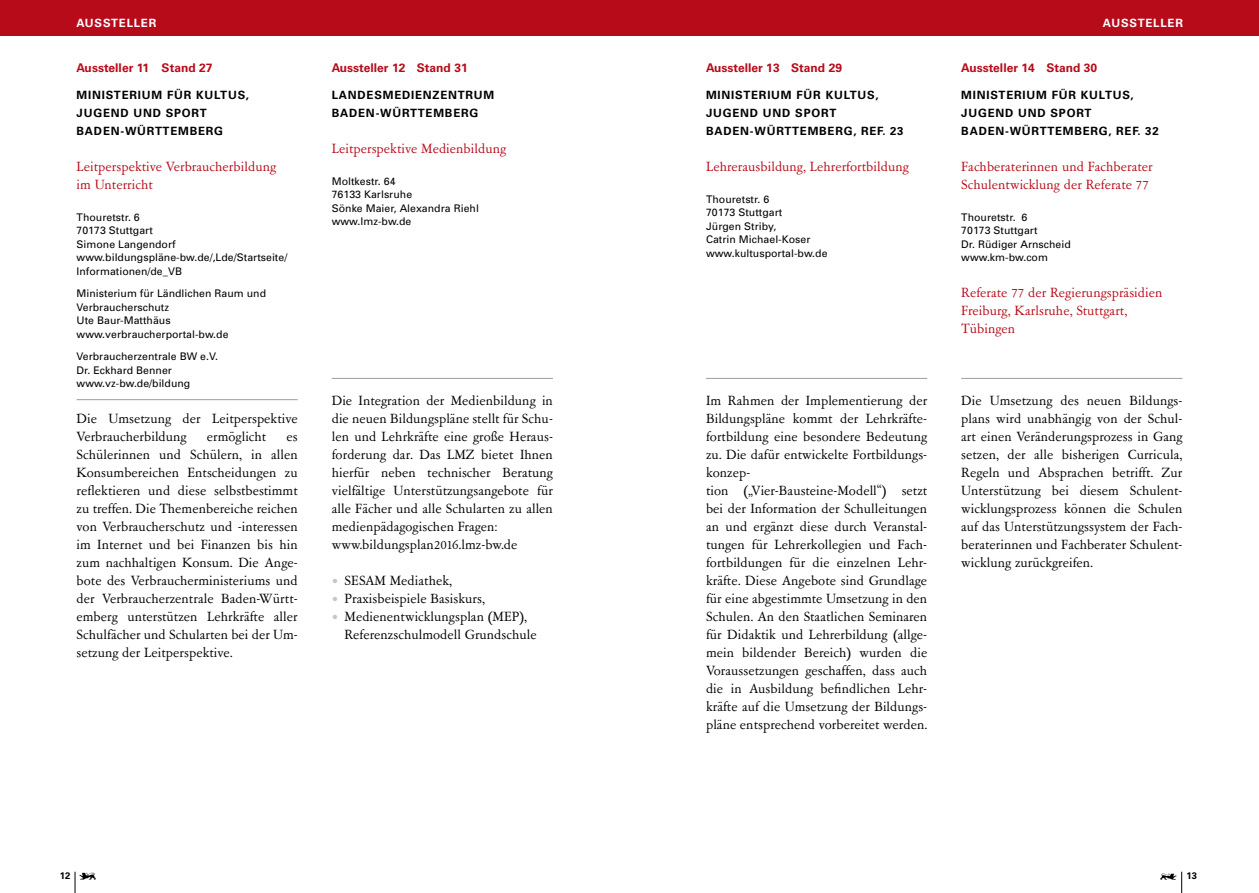
<style>
.page{position:relative;width:1259px;height:893px;background:#fff}
.page>*{position:absolute;margin:0;border:0;box-sizing:border-box;transform-origin:0 0}
.t1{font:15px/18px "Garamont Amst SB";letter-spacing:.005em;color:#000}
.t2{font:15px/18px "Garamont Amst SB";letter-spacing:.005em;color:#b70b1a}
.t3{font:700 12px "Univers";letter-spacing:.005em;color:#b70b1a}
.t4{font:700 11.4px/18px "Univers";letter-spacing:.07em;color:#000}
.t5{font:700 11.4px "Univers";letter-spacing:.07em;color:#fff}
.t6{font:10.5px/13.5px "Univers";letter-spacing:.005em;color:#000}
.t7{font:700 9.45px "Univers";color:#000}
.s1{color:#c5c6c6}
</style>
<div class="page">
<svg style="left:75px;top:872px;width:1px;height:21px"></svg>
<svg style="left:1181px;top:872px;width:1px;height:21px"></svg>
<img style="left:80px;top:873px;width:16px;height:7px">
<img style="left:1160px;top:873px;width:16px;height:7px">
<div style="left:0;top:0;width:642px;height:35px;background:#b70b1a"></div>
<div style="left:617px;top:0;width:642px;height:35px;background:#b70b1a"></div>
<hr style="left:77px;top:399px;width:221px;height:1px;background:#9c9d9d">
<hr style="left:706px;top:378px;width:221px;height:1px;background:#9c9d9d">
<hr style="left:332px;top:378px;width:221px;height:1px;background:#9c9d9d">
<hr style="left:961px;top:378px;width:221px;height:1px;background:#9c9d9d">
<p class="t5" style="left:76px;top:16px;width:81px">AUSSTELLER</p>
<p class="t5" style="left:1103px;top:16px;width:81px">AUSSTELLER</p>
<p class="t3" style="left:77px;top:61px;width:137px">Aussteller 11 Stand 27</p>
<p class="t4" style="left:77px;top:86px;width:174px">MINISTERIUM FÜR KULTUS,<br>JUGEND UND SPORT<br>BADEN-WÜRTTEMBERG</p>
<p class="t2" style="left:77px;top:158px;width:201px">Leitperspektive Verbraucherbildung im Unterricht</p>
<p class="t6" style="left:77px;top:210px;width:212px">Thouretstr. 6<br>70173 Stuttgart<br>Simone Langendorf www.bildungspläne-bw.de/,Lde/Startseite/<br>Informationen/de_VB</p>
<p class="t6" style="left:77px;top:286px;width:191px">Ministerium für Ländlichen Raum und<br>Verbraucherschutz<br>Ute Baur-Matthäus www.verbraucherportal-bw.de</p>
<p class="t6" style="left:77px;top:349px;width:143px">Verbraucherzentrale BW e.V.<br>Dr. Eckhard Benner www.vz-bw.de/bildung</p>
<p class="t1" style="left:77px;top:410px;width:223px">Die Umsetzung der Leitperspektive<br>Verbraucherbildung</p>
<p class="t3" style="left:332px;top:61px;width:137px">Aussteller 12 Stand 31</p>
<p class="t4" style="left:332px;top:86px;width:164px">LANDESMEDIENZENTRUM<br>BADEN-WÜRTTEMBERG</p>
<p class="t2" style="left:332px;top:140px;width:176px">Leitperspektive Medienbildung</p>
<p class="t6" style="left:332px;top:174px;width:149px">Moltkestr. 64<br>76133 Karlsruhe<br>Sönke Maier, Alexandra Riehl www.lmz-bw.de</p>
<p class="t3" style="left:706px;top:61px;width:137px">Aussteller 13 Stand 29</p>
<p class="t4" style="left:706px;top:86px;width:199px">MINISTERIUM FÜR KULTUS,<br>JUGEND UND SPORT<br>BADEN-WÜRTTEMBERG, REF. 23</p>
<p class="t2" style="left:706px;top:158px;width:204px">Lehrerausbildung, Lehrerfortbildung</p>
<p class="t6" style="left:706px;top:192px;width:123px">Thouretstr. 6<br>70173 Stuttgart<br>Jürgen Striby,<br>Catrin Michael-Koser www.kultusportal-bw.de</p>
<p class="t3" style="left:961px;top:61px;width:137px">Aussteller 14 Stand 30</p>
<p class="t4" style="left:961px;top:86px;width:199px">MINISTERIUM FÜR KULTUS,<br>JUGEND UND SPORT<br>BADEN-WÜRTTEMBERG, REF. 32</p>
<p class="t2" style="left:961px;top:158px;width:193px">Fachberaterinnen und Fachberater<br>Schulentwicklung der Referate 77</p>
<p class="t6" style="left:961px;top:210px;width:111px">Thouretstr. 6<br>70173 Stuttgart<br>Dr. Rüdiger Arnscheid www.km-bw.com</p>
<p class="t2" style="left:961px;top:284px;width:203px">Referate 77 der Regierungspräsidien<br>Freiburg, Karlsruhe, Stuttgart,<br>Tübingen</p>
<p class="t1" style="left:332px;top:392px;width:223px">Die Integration der Medienbildung in die neuen Bildungspläne stellt für Schu&shy;len und Lehrkräfte eine große Heraus&shy;forderung dar. Das LMZ bietet Ihnen hierfür neben technischer Beratung vielfältige Unterstützungsangebote für alle Fächer und alle Schularten zu allen medienpädagogischen Fragen: www.bildungsplan2016.lmz-bw.de</p>
<p class="t1" style="left:332px;top:572px;width:122px"><span class="s1">•</span> SESAM Mediathek,</p>
<p class="t1" style="left:332px;top:590px;width:155px"><span class="s1">•</span> Praxisbeispiele Basiskurs,</p>
<p class="t1" style="left:344px;top:608px;width:194px;text-indent:-13px"><span class="s1">•</span> Medienentwicklungsplan (MEP),<br>Referenzschulmodell Grundschule</p>
<p class="t1" style="left:706px;top:392px;width:223px">Im Rahmen der Implementierung der Bildungspläne kommt der Lehrkräfte&shy;fortbildung eine besondere Bedeutung zu. Die dafür entwickelte Fortbildungs&shy;konzep-<br>tion („Vier-Bausteine-Modell“) setzt bei der Information der Schulleitungen an und ergänzt diese durch Veranstal&shy;tungen für Lehrerkollegien und Fach&shy;fortbildungen für die einzelnen Lehr&shy;kräfte. Diese Angebote sind Grundlage für eine abgestimmte Umsetzung in den Schulen. An den Staatlichen Seminaren für Didaktik und Lehrerbildung (allge&shy;mein bildender Bereich) wurden die Voraussetzungen geschaffen, dass auch die in Ausbildung befindlichen Lehr&shy;kräfte auf die Umsetzung der Bildungs&shy;pläne entsprechend vorbereitet werden.</p>
<p class="t1" style="left:961px;top:392px;width:223px;text-align:justify">Die Umsetzung des neuen Bildungs&shy;plans wird unabhängig von der Schul&shy;art einen Veränderungsprozess in Gang setzen, der alle bisherigen Curricula, Regeln und Absprachen betrifft. Zur Unterstützung bei diesem Schulent&shy;wicklungsprozess können die Schulen auf das Unterstützungssystem der Fach&shy;beraterinnen und Fachberater Schulent&shy;wicklung zurückgreifen.</p>
<p class="t1" style="left:207px;top:428px;width:61px">ermöglicht</p>
<p class="t1" style="left:77px;top:428px;width:223px;text-align:justify;text-indent:210px">es Schülerinnen und Schülern, in allen Konsumbereichen Entscheidungen zu reflektieren und diese selbstbestimmt zu treffen. Die Themenbereiche reichen von Verbraucherschutz und -interessen im Internet und bei Finanzen bis hin zum nachhaltigen Konsum. Die Ange&shy;bote des Verbraucherministeriums und der Verbraucherzentrale Baden-Württ&shy;emberg unterstützen Lehrkräfte aller Schulfächer und Schularten bei der Um&shy;setzung der Leitperspektive.</p>
<p class="t7" style="left:60px;top:870px;width:12px">12</p>
<p class="t7" style="left:1186px;top:870px;width:12px">13</p>
</div>
